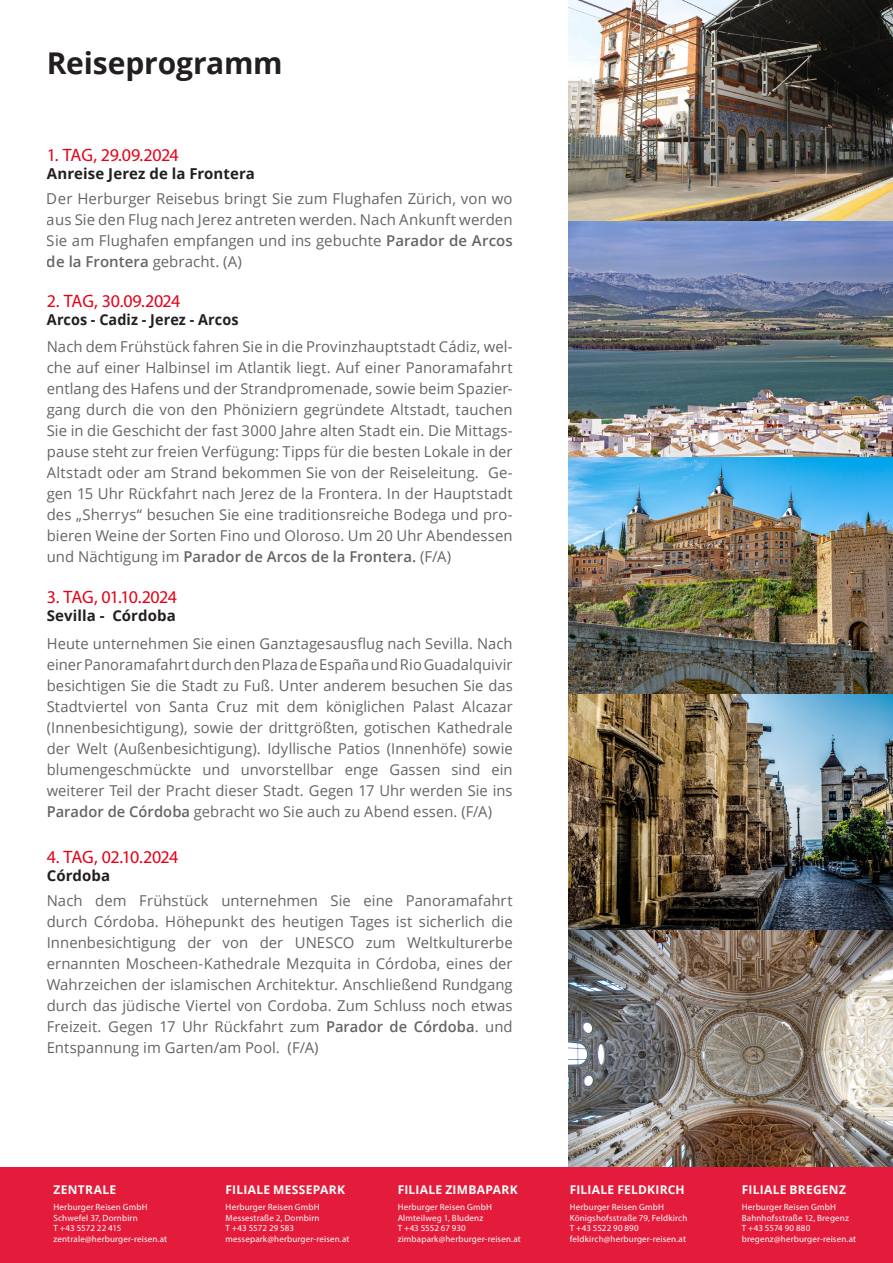
<style>
.page{position:relative;width:893px;height:1263px;background:#fff}
.page>*{position:absolute;margin:0;border:0;box-sizing:border-box;transform-origin:0 0}
.t1{font:700 30px "Open Sans";letter-spacing:-.005em;color:#231f20}
.t2{font:18px "Myriad Pro";letter-spacing:-.035em;color:#e60018}
.t3{font:15px/21px "Open Sans";letter-spacing:.005em;color:#231f20;text-align:justify}
.t4{font:700 15px "Open Sans";letter-spacing:.005em;color:#231f20}
.t5{font:700 15px "Open Sans";letter-spacing:.005em;color:#231f20;scale:.96 1}
.t6{font:700 12px "Open Sans";letter-spacing:.02em;color:#fff}
.t7{font:9px/10.8px "Myriad Pro";letter-spacing:.02em;color:#fff}
.s1{font-weight:600}
</style>
<div class="page">
<img style="left:568px;top:0;width:325px;height:1167px">
<div style="left:0;top:1167px;width:893px;height:96px;background:#e41c3b"></div>
<h1 class="t1" style="left:47px;top:42px;width:237px">Reiseprogramm</h1>
<p class="t2" style="left:47px;top:144px;width:134px">1. TAG, 29.09.2024</p>
<p class="t4" style="left:47px;top:163px;width:210px">Anreise Jerez de la Frontera</p>
<p class="t3" style="left:47px;top:188px;width:467px">Der Herburger Reisebus bringt Sie zum Flughafen Zürich, von wo aus Sie den Flug nach Jerez antreten werden. Nach Ankunft werden Sie am Flughafen empfangen und ins gebuchte <span class="s1">Parador de Arcos de la Frontera</span> gebracht. (A)</p>
<p class="t2" style="left:47px;top:290px;width:135px">2. TAG, 30.09.2024</p>
<p class="t5" style="left:47px;top:309px;width:201px">Arcos - Cadiz - Jerez - Arcos</p>
<p class="t3" style="left:47px;top:335px;width:467px">Nach dem Frühstück fahren Sie in die Provinzhauptstadt Cádiz, wel&shy;che auf einer Halbinsel im Atlantik liegt. Auf einer Panoramafahrt entlang des Hafens und der Strandpromenade, sowie beim Spazier&shy;gang durch die von den Phöniziern gegründete Altstadt, tauchen Sie in die Geschicht der fast 3000 Jahre alten Stadt ein. Die Mittags&shy;pause steht zur freien Verfügung: Tipps für die besten Lokale in der Altstadt oder am Strand bekommen Sie von der Reiseleitung. Ge&shy;gen 15 Uhr Rückfahrt nach Jerez de la Frontera. In der Hauptstadt des „Sherrys“ besuchen Sie eine traditionsreiche Bodega und pro&shy;bieren Weine der Sorten Fino und Oloroso. Um 20 Uhr Abendessen und Nächtigung im <span class="s1">Parador de Arcos de la Frontera.</span> (F/A)</p>
<p class="t2" style="left:47px;top:586px;width:132px">3. TAG, 01.10.2024</p>
<p class="t4" style="left:47px;top:605px;width:131px">Sevilla - Córdoba</p>
<p class="t3" style="left:47px;top:633px;width:467px">Heute unternehmen Sie einen Ganztagesausflug nach Sevilla. Nach einer Panoramafahrt durch den Plaza de España und Rio Guadalquivir besichtigen Sie die Stadt zu Fuß. Unter anderem besuchen Sie das Stadtviertel von Santa Cruz mit dem königlichen Palast Alcazar (Innenbesichtigung), sowie der drittgrößten, gotischen Kathedrale der Welt (Außenbesichtigung). Idyllische Patios (Innenhöfe) sowie blumengeschmückte und unvorstellbar enge Gassen sind ein weiterer Teil der Pracht dieser Stadt. Gegen 17 Uhr werden Sie ins <span class="s1">Parador de Córdoba</span> gebracht wo Sie auch zu Abend essen. (F/A)</p>
<p class="t2" style="left:47px;top:845px;width:133px">4. TAG, 02.10.2024</p>
<p class="t4" style="left:47px;top:865px;width:65px">Córdoba</p>
<p class="t3" style="left:47px;top:890px;width:467px">Nach dem Frühstück unternehmen Sie eine Panoramafahrt durch Córdoba. Höhepunkt des heutigen Tages ist sicherlich die Innenbesichtigung der von der UNESCO zum Weltkulturerbe ernannten Moscheen-Kathedrale Mezquita in Córdoba, eines der Wahrzeichen der islamischen Architektur. Anschließend Rundgang durch das jüdische Viertel von Cordoba. Zum Schluss noch etwas Freizeit. Gegen 17 Uhr Rückfahrt zum <span class="s1">Parador de Córdoba</span>. und Entspannung im Garten/am Pool. (F/A)</p>
<p class="t6" style="left:54px;top:1181px;width:64px">ZENTRALE</p>
<p class="t7" style="left:54px;top:1201px;width:115px">Herburger Reisen GmbH<br>Schwefel 37, Dornbirn<br>T +43 5572 22 415 zentrale@herburger-reisen.at</p>
<p class="t6" style="left:226px;top:1181px;width:121px">FILIALE MESSEPARK</p>
<p class="t7" style="left:226px;top:1201px;width:125px">Herburger Reisen GmbH<br>Messestraße 2, Dornbirn<br>T +43 5572 29 583 messepark@herburger-reisen.at</p>
<p class="t6" style="left:398px;top:1181px;width:122px">FILIALE ZIMBAPARK</p>
<p class="t7" style="left:398px;top:1201px;width:125px">Herburger Reisen GmbH<br>Almteilweg 1, Bludenz<br>T +43 5552 67 930 zimbapark@herburger-reisen.at</p>
<p class="t6" style="left:570px;top:1181px;width:117px">FILIALE FELDKIRCH</p>
<p class="t7" style="left:570px;top:1201px;width:119px">Herburger Reisen GmbH<br>Königshofsstraße 79, Feldkirch<br>T +43 5522 90 890 feldkirch@herburger-reisen.at</p>
<p class="t6" style="left:742px;top:1181px;width:106px">FILIALE BREGENZ</p>
<p class="t7" style="left:742px;top:1201px;width:116px">Herburger Reisen GmbH<br>Bahnhofsstraße 12, Bregenz<br>T +43 5574 90 880 bregenz@herburger-reisen.at</p>
</div>
